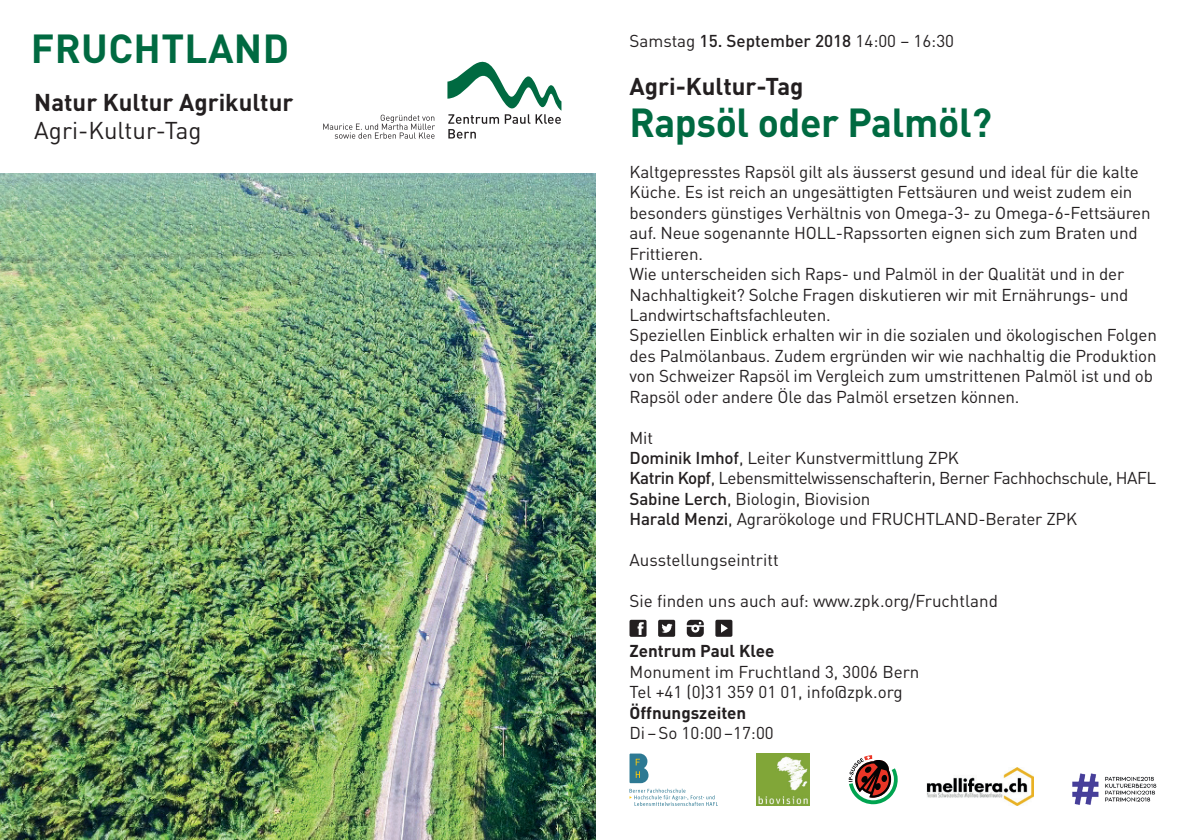
<style>
.page{position:relative;width:1191px;height:840px;background:#fff}
.page>*{position:absolute;margin:0;border:0;box-sizing:border-box;transform-origin:0 0}
.t1{font:700 40px "DINOT";letter-spacing:-.01em;color:#006a41}
.t2{font:700 40px "DINOT";letter-spacing:.01em;color:#006a41}
.t3{font:700 24px "DINOT";color:#231f20}
.t4{font:24px "DINOT";color:#231f20}
.t5{font:17px/20.4px "DINOT";letter-spacing:-.01em;color:#231f20}
.t6{font:700 17px "DINOT";color:#231f20}
.s1{font-weight:500}
</style>
<div class="page">
<svg style="left:447px;top:61px;width:114px;height:77px"></svg>
<svg style="left:323px;top:115px;width:112px;height:23px"></svg>
<svg style="left:629px;top:619px;width:17px;height:17px"></svg>
<svg style="left:658px;top:619px;width:17px;height:17px"></svg>
<svg style="left:687px;top:619px;width:17px;height:17px"></svg>
<div style="left:715px;top:619px;width:17px;height:17px;background:#231f20;border-radius:2px"></div>
<svg style="left:721px;top:623px;width:7px;height:9px"></svg>
<img style="left:756px;top:753px;width:53px;height:52px">
<svg style="left:629px;top:753px;width:19px;height:29px"></svg>
<svg style="left:629px;top:788px;width:88px;height:17px"></svg>
<img style="left:927px;top:767px;width:106px;height:37px">
<svg style="left:848px;top:755px;width:50px;height:50px"></svg>
<img style="left:1072px;top:773px;width:85px;height:32px">
<img style="left:0;top:173px;width:595px;height:666px">
<h1 class="t2" style="left:31px;top:22px;width:260px">FRUCHTLAND</h1>
<h2 class="t3" style="left:34px;top:86px;width:261px">Natur Kultur Agrikultur</h2>
<h2 class="t4" style="left:34px;top:115px;width:169px">Agri-Kultur-Tag</h2>
<p class="t5" style="left:629px;top:30px;width:326px">Samstag <span class="s1">15. September 2018</span> 14:00 – 16:30</p>
<h2 class="t3" style="left:629px;top:71px;width:175px">Agri-Kultur-Tag</h2>
<h1 class="t1" style="left:629px;top:96px;width:364px">Rapsöl oder Palmöl?</h1>
<p class="t5" style="left:629px;top:161px;width:529px">Kaltgepresstes Rapsöl gilt als äusserst gesund und ideal für die kalte Küche. Es ist reich an ungesättigten Fettsäuren und weist zudem ein besonders günstiges Verhältnis von Omega-3- zu Omega-6-Fettsäuren auf. Neue sogenannte HOLL-Rapssorten eignen sich zum Braten und Frittieren.<br>Wie unterscheiden sich Raps- und Palmöl in der Qualität und in der Nachhaltigkeit? Solche Fragen diskutieren wir mit Ernährungs- und Landwirtschaftsfachleuten.<br>Speziellen Einblick erhalten wir in die sozialen und ökologischen Folgen des Palmölanbaus. Zudem ergründen wir wie nachhaltig die Produktion von Schweizer Rapsöl im Vergleich zum umstrittenen Palmöl ist und ob Rapsöl oder andere Öle das Palmöl ersetzen können.</p>
<p class="t5" style="left:629px;top:426px;width:528px">Mit<br><span class="s1">Dominik Imhof</span>, Leiter Kunstvermittlung ZPK<br><span class="s1">Katrin Kopf</span>, Lebensmittelwissenschafterin, Berner Fachhochschule, HAFL <span class="s1">Sabine Lerch</span>, Biologin, Biovision<br><span class="s1">Harald Menzi</span>, Agrarökologe und FRUCHTLAND-Berater ZPK</p>
<p class="t5" style="left:629px;top:549px;width:151px">Ausstellungseintritt</p>
<p class="t5" style="left:629px;top:590px;width:370px">Sie finden uns auch auf: www.zpk.org/Fruchtland</p>
<p class="t6" style="left:629px;top:639px;width:146px">Zentrum Paul Klee</p>
<p class="t5" style="left:629px;top:660px;width:291px">Monument im Fruchtland 3, 3006 Bern<br>Tel +41 (0)31 359 01 01, info@zpk.org</p>
<p class="t6" style="left:629px;top:701px;width:118px">Öffnungszeiten</p>
<p class="t5" style="left:629px;top:722px;width:146px">Di–So 10:00–17:00</p>
</div>
